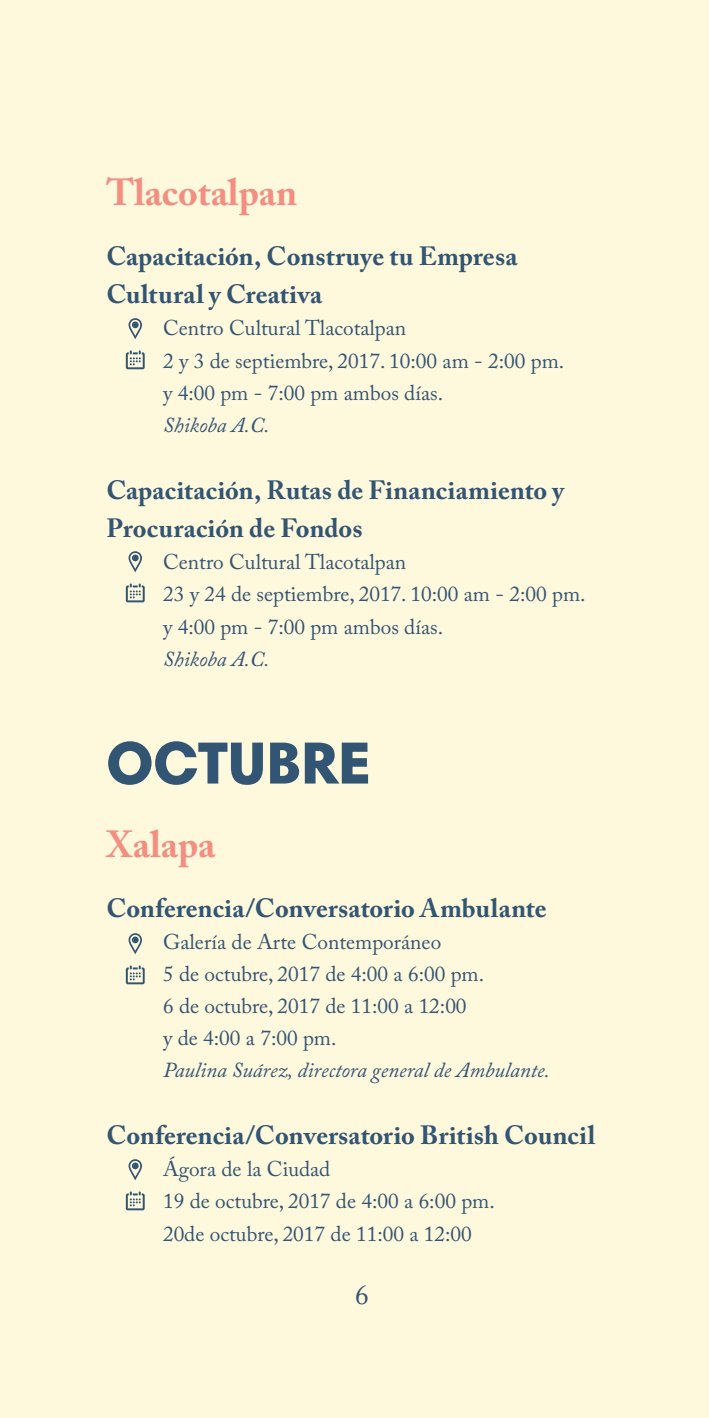
<style>
.page{position:relative;width:709px;height:1418px;background:#fff}
.page>*{position:absolute;margin:0;border:0;box-sizing:border-box;transform-origin:0 0}
.MES{font:900 60px "Harmonia Sans Pro Cyr";color:#325573}
.CIUDAD{font:700 37.5px "Adobe Caslon Pro";color:#f48e81}
.t1{font:27.5px "Adobe Caslon Pro";color:#325573}
.TÌTULO{font:700 26.25px "Adobe Caslon Pro";letter-spacing:.005em;color:#325573}
.LUGAR{font:21.25px "Adobe Caslon Pro";color:#325573}
.PERSONA{font:italic 21.25px "Adobe Caslon Pro";color:#325573}
</style>
<div class="page">
<div style="left:0;top:0;width:709px;height:1417px;background:#fef8dd"></div>
<svg style="left:128px;top:318px;width:14px;height:21px"></svg>
<svg style="left:126px;top:350px;width:19px;height:19px"></svg>
<svg style="left:128px;top:551px;width:14px;height:21px"></svg>
<svg style="left:126px;top:583px;width:19px;height:19px"></svg>
<svg style="left:128px;top:933px;width:14px;height:21px"></svg>
<svg style="left:126px;top:965px;width:19px;height:19px"></svg>
<svg style="left:128px;top:1159px;width:14px;height:21px"></svg>
<svg style="left:126px;top:1191px;width:19px;height:19px"></svg>
<p class="CIUDAD" style="left:106px;top:170px;width:192px">Tlacotalpan</p>
<p class="TÌTULO" style="left:106px;top:240px;width:412px">Capacitación, Construye tu Empresa</p>
<p class="TÌTULO" style="left:106px;top:279px;width:217px">Cultural y Creativa</p>
<p class="LUGAR" style="left:163px;top:315px;width:245px">Centro Cultural Tlacotalpan</p>
<p class="LUGAR" style="left:163px;top:348px;width:403px">2 y 3 de septiembre, 2017. 10:00 am - 2:00 pm.</p>
<p class="LUGAR" style="left:163px;top:380px;width:281px">y 4:00 pm - 7:00 pm ambos días.</p>
<p class="PERSONA" style="left:163px;top:412px;width:108px">Shikoba A.C.</p>
<p class="TÌTULO" style="left:106px;top:474px;width:459px">Capacitación, Rutas de Financiamiento y</p>
<p class="TÌTULO" style="left:106px;top:513px;width:258px">Procuración de Fondos</p>
<p class="LUGAR" style="left:163px;top:549px;width:245px">Centro Cultural Tlacotalpan</p>
<p class="LUGAR" style="left:163px;top:581px;width:424px">23 y 24 de septiembre, 2017. 10:00 am - 2:00 pm.</p>
<p class="LUGAR" style="left:163px;top:614px;width:281px">y 4:00 pm - 7:00 pm ambos días.</p>
<p class="PERSONA" style="left:163px;top:646px;width:108px">Shikoba A.C.</p>
<p class="MES" style="left:106px;top:724px;width:266px">OCTUBRE</p>
<p class="CIUDAD" style="left:106px;top:822px;width:110px">Xalapa</p>
<p class="TÌTULO" style="left:106px;top:892px;width:442px">Conferencia/Conversatorio Ambulante</p>
<p class="LUGAR" style="left:163px;top:929px;width:280px">Galería de Arte Contemporáneo</p>
<p class="LUGAR" style="left:163px;top:961px;width:322px">5 de octubre, 2017 de 4:00 a 6:00 pm.</p>
<p class="LUGAR" style="left:163px;top:993px;width:305px">6 de octubre, 2017 de 11:00 a 12:00</p>
<p class="LUGAR" style="left:163px;top:1025px;width:175px">y de 4:00 a 7:00 pm.</p>
<p class="PERSONA" style="left:163px;top:1057px;width:388px">Paulina Suárez, directora general de Ambulante.</p>
<p class="TÌTULO" style="left:106px;top:1119px;width:490px">Conferencia/Conversatorio British Council</p>
<p class="LUGAR" style="left:163px;top:1156px;width:169px">Ágora de la Ciudad</p>
<p class="LUGAR" style="left:163px;top:1188px;width:333px">19 de octubre, 2017 de 4:00 a 6:00 pm.</p>
<p class="LUGAR" style="left:163px;top:1220px;width:310px">20de octubre, 2017 de 11:00 a 12:00</p>
<p class="t1" style="left:355px;top:1277px;width:15px">6</p>
</div>
